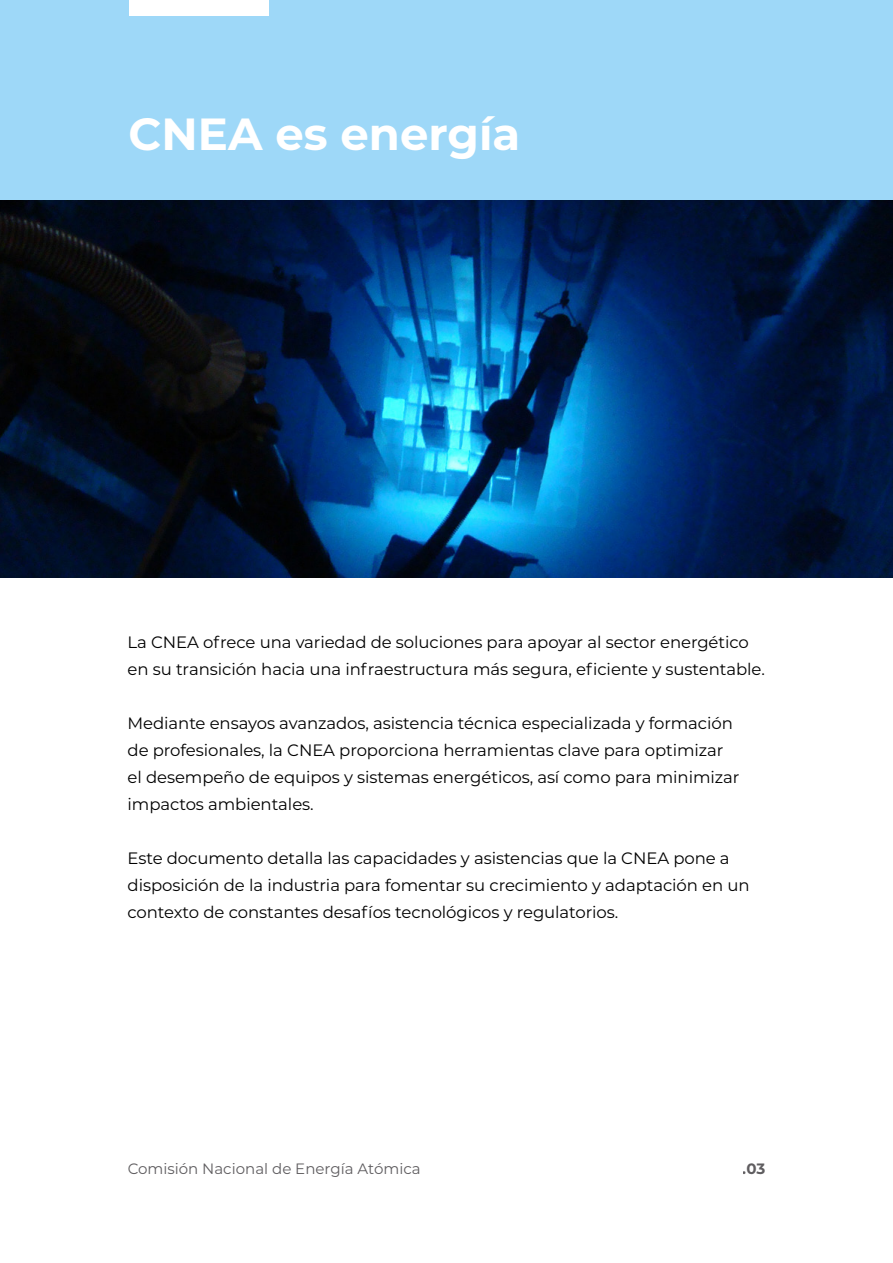
<style>
.page{position:relative;width:893px;height:1263px;background:#fff}
.page>*{position:absolute;margin:0;border:0;box-sizing:border-box;transform-origin:0 0}
.t1{font:700 45px "Montserrat";color:#fff}
.t2{font:16.5px/27px "Montserrat";letter-spacing:-.005em;color:#000}
.t3{font:15px "Montserrat";color:#1a171b}
.t4{font:700 15px "Montserrat";color:#1a171b}
</style>
<div class="page">
<img style="left:0;top:200px;width:893px;height:378px">
<div style="left:0;top:0;width:893px;height:200px;background:#9ed8f8"></div>
<div style="left:129px;top:0;width:139px;height:16px;background:#fff"></div>
<h1 class="t1" style="left:129px;top:101px;width:393px">CNEA es energía</h1>
<p class="t2" style="left:128px;top:628px;width:639px">La CNEA ofrece una variedad de soluciones para apoyar al sector energético en su transición hacia una infraestructura más segura, eficiente y sustentable.</p>
<p class="t2" style="left:128px;top:709px;width:613px">Mediante ensayos avanzados, asistencia técnica especializada y formación de profesionales, la CNEA proporciona herramientas clave para optimizar el desempeño de equipos y sistemas energéticos, así como para minimizar impactos ambientales.</p>
<p class="t2" style="left:128px;top:844px;width:624px">Este documento detalla las capacidades y asistencias que la CNEA pone a disposición de la industria para fomentar su crecimiento y adaptación en un contexto de constantes desafíos tecnológicos y regulatorios.</p>
<p class="t3" style="left:128px;top:1159px;width:295px">Comisión Nacional de Energía Atómica</p>
<p class="t4" style="left:743px;top:1158px;width:24px">.03</p>
</div>
